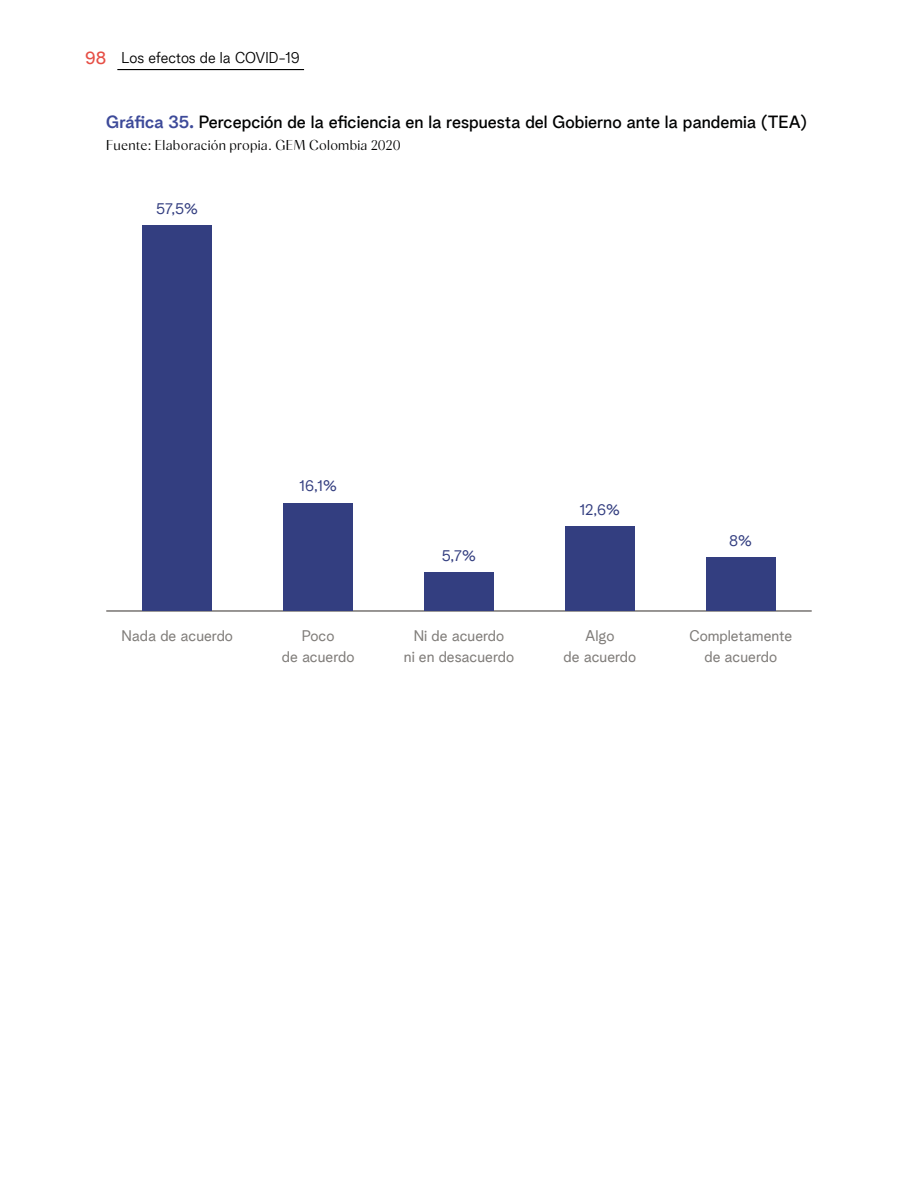
<style>
.page{position:relative;width:918px;height:1188px;background:#fff}
.page>*{position:absolute;margin:0;border:0;box-sizing:border-box;transform-origin:0 0}
.t1{font:500 17.25px "Albra Grotesk";color:#010202}
.t2{font:15px/21px "Albra Grotesk";color:#807d7a;text-align:center}
.t3{font:300 15px "Albra Grotesk";color:#000}
.t4{font:15px "Albra Grotesk";color:#333e80}
.pie_figura{font:14.25px "Albra Sans Light";letter-spacing:.015em;color:#010202}
.s1{font-weight:500;font-size:17.25px;color:#e64e45}
.s2{font-family:"Albra Grotesk Semi";font-weight:400;color:#3d4a99}
</style>
<div class="page">
<hr style="left:117px;top:69px;width:187px;height:1px;background:#000">
<hr style="left:107px;top:610px;width:704px;height:2px;background:#807d7a">
<div style="left:143px;top:226px;width:69px;height:385px;background:#333e80"></div>
<div style="left:284px;top:503px;width:69px;height:108px;background:#333e80"></div>
<div style="left:424px;top:573px;width:70px;height:38px;background:#333e80"></div>
<div style="left:565px;top:527px;width:69px;height:84px;background:#333e80"></div>
<div style="left:706px;top:557px;width:69px;height:54px;background:#333e80"></div>
<p class="t3" style="left:85px;top:46px;width:216px"><span class="s1">98</span> Los efectos de la COVID-19</p>
<p class="t1" style="left:106px;top:109px;width:702px"><span class="s2">Gráfica 35.</span> Percepción de la eficiencia en la respuesta del Gobierno ante la pandemia (TEA)</p>
<p class="pie_figura" style="left:106px;top:134px;width:296px">Fuente: Elaboración propia. GEM Colombia 2020</p>
<p class="t4" style="left:156px;top:197px;width:43px">57,5%</p>
<p class="t4" style="left:299px;top:475px;width:40px">16,1%</p>
<p class="t2" style="left:121px;top:624px;width:113px">Nada de acuerdo</p>
<p class="t2" style="left:282px;top:624px;width:74px">Poco<br>de acuerdo</p>
<p class="t4" style="left:442px;top:544px;width:36px">5,7%</p>
<p class="t2" style="left:404px;top:624px;width:112px">Ni de acuerdo<br>ni en desacuerdo</p>
<p class="t4" style="left:579px;top:498px;width:43px">12,6%</p>
<p class="t2" style="left:564px;top:624px;width:74px">Algo<br>de acuerdo</p>
<p class="t4" style="left:729px;top:529px;width:25px">8%</p>
<p class="t2" style="left:689px;top:624px;width:104px">Completamente de acuerdo</p>
</div>
